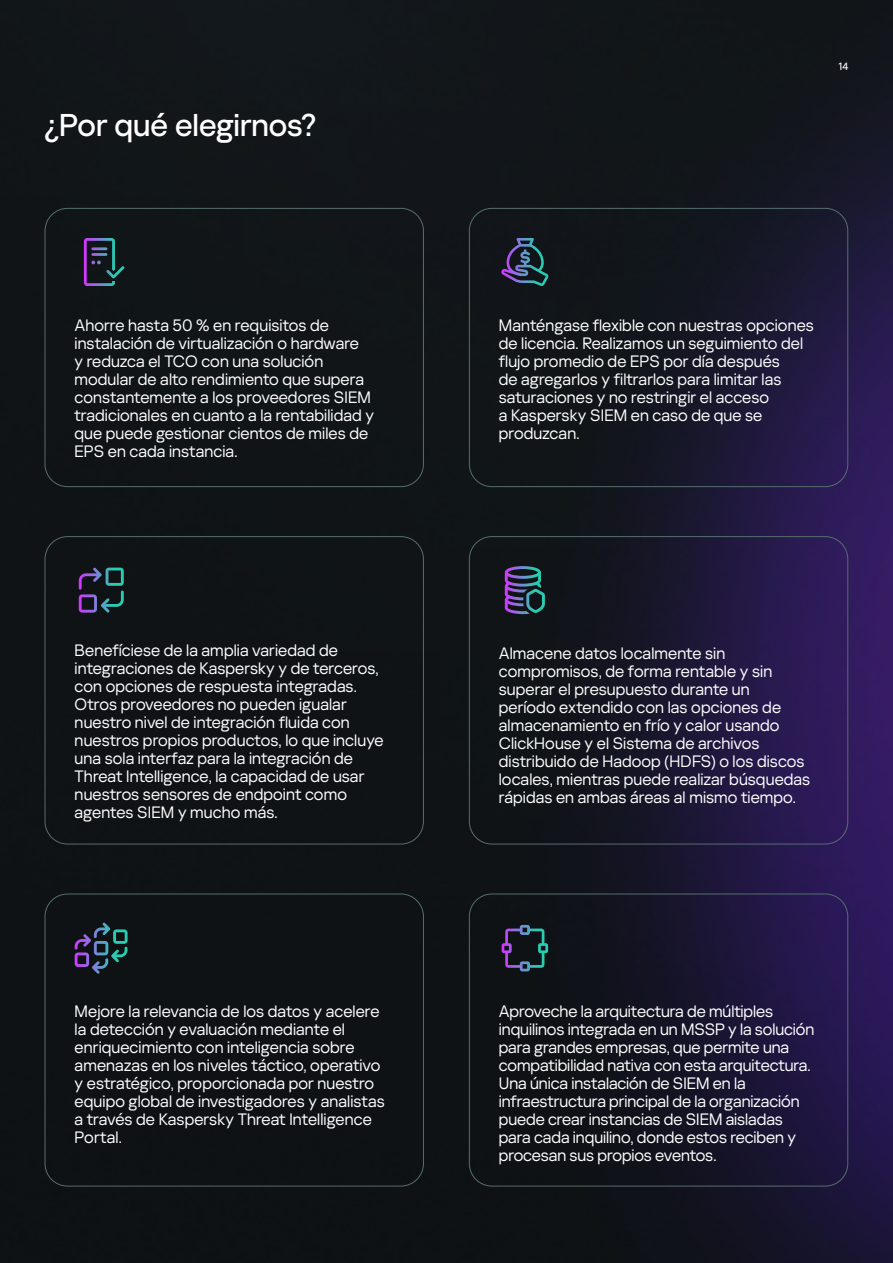
<style>
.page{position:relative;width:893px;height:1263px;background:#fff}
.page>*{position:absolute;margin:0;border:0;box-sizing:border-box;transform-origin:0 0}
.t1{font:500 31.5px "Kaspersky Sans Display";color:#fff}
.t2{font:16.5px/18px "Kaspersky Sans Display";letter-spacing:.005em;color:#fff}
.t3{font:500 10.5px "Kaspersky Sans Display";color:#fff}
</style>
<div class="page">
<div style="left:0;top:0;width:298px;height:1263px;background:#0f1316"></div>
<img style="left:298px;top:0;width:595px;height:1263px">
<div style="left:45px;top:208px;width:379px;height:279px;border:1px solid #556e6e;border-radius:22px"></div>
<div style="left:45px;top:536px;width:379px;height:308px;border:1px solid #556e6e;border-radius:22px"></div>
<div style="left:45px;top:894px;width:379px;height:292px;border:1px solid #556e6e;border-radius:22px"></div>
<div style="left:469px;top:208px;width:379px;height:279px;border:1px solid #556e6e;border-radius:22px"></div>
<div style="left:469px;top:536px;width:379px;height:308px;border:1px solid #556e6e;border-radius:22px"></div>
<div style="left:469px;top:894px;width:379px;height:292px;border:1px solid #556e6e;border-radius:22px"></div>
<svg style="left:84px;top:238px;width:40px;height:48px"></svg>
<svg style="left:79px;top:568px;width:45px;height:45px"></svg>
<svg style="left:75px;top:923px;width:53px;height:51px"></svg>
<svg style="left:502px;top:925px;width:46px;height:46px"></svg>
<svg style="left:505px;top:566px;width:36px;height:48px"></svg>
<svg style="left:501px;top:238px;width:48px;height:48px"></svg>
<h1 class="t1" style="left:45px;top:102px;width:273px">¿Por qué elegirnos?</h1>
<p class="t3" style="left:839px;top:59px;width:11px">14</p>
<p class="t2" style="left:74px;top:315px;width:301px">Ahorre hasta 50 % en requisitos de instalación de virtualización o hardware<br>y reduzca el TCO con una solución modular de alto rendimiento que supera constantemente a los proveedores SIEM tradicionales en cuanto a la rentabilidad y que puede gestionar cientos de miles de EPS en cada instancia.</p>
<p class="t2" style="left:499px;top:315px;width:317px">Manténgase flexible con nuestras opciones de licencia. Realizamos un seguimiento del flujo promedio de EPS por día después<br>de agregarlos y filtrarlos para limitar las saturaciones y no restringir el acceso<br>a Kaspersky SIEM en caso de que se produzcan.</p>
<p class="t2" style="left:75px;top:640px;width:310px">Benefíciese de la amplia variedad de integraciones de Kaspersky y de terceros, con opciones de respuesta integradas.<br>Otros proveedores no pueden igualar nuestro nivel de integración fluida con nuestros propios productos, lo que incluye una sola interfaz para la integración de Threat Intelligence, la capacidad de usar nuestros sensores de endpoint como agentes SIEM y mucho más.</p>
<p class="t2" style="left:499px;top:643px;width:313px">Almacene datos localmente sin compromisos, de forma rentable y sin superar el presupuesto durante un período extendido con las opciones de almacenamiento en frío y calor usando ClickHouse y el Sistema de archivos distribuido de Hadoop (HDFS) o los discos locales, mientras puede realizar búsquedas rápidas en ambas áreas al mismo tiempo.</p>
<p class="t2" style="left:75px;top:1001px;width:312px">Mejore la relevancia de los datos y acelere la detección y evaluación mediante el enriquecimiento con inteligencia sobre amenazas en los niveles táctico, operativo y estratégico, proporcionada por nuestro equipo global de investigadores y analistas a través de Kaspersky Threat Intelligence Portal.</p>
<p class="t2" style="left:499px;top:1001px;width:317px">Aproveche la arquitectura de múltiples inquilinos integrada en un MSSP y la solución para grandes empresas, que permite una compatibilidad nativa con esta arquitectura.<br>Una única instalación de SIEM en la infraestructura principal de la organización puede crear instancias de SIEM aisladas para cada inquilino, donde estos reciben y procesan sus propios eventos.</p>
</div>
